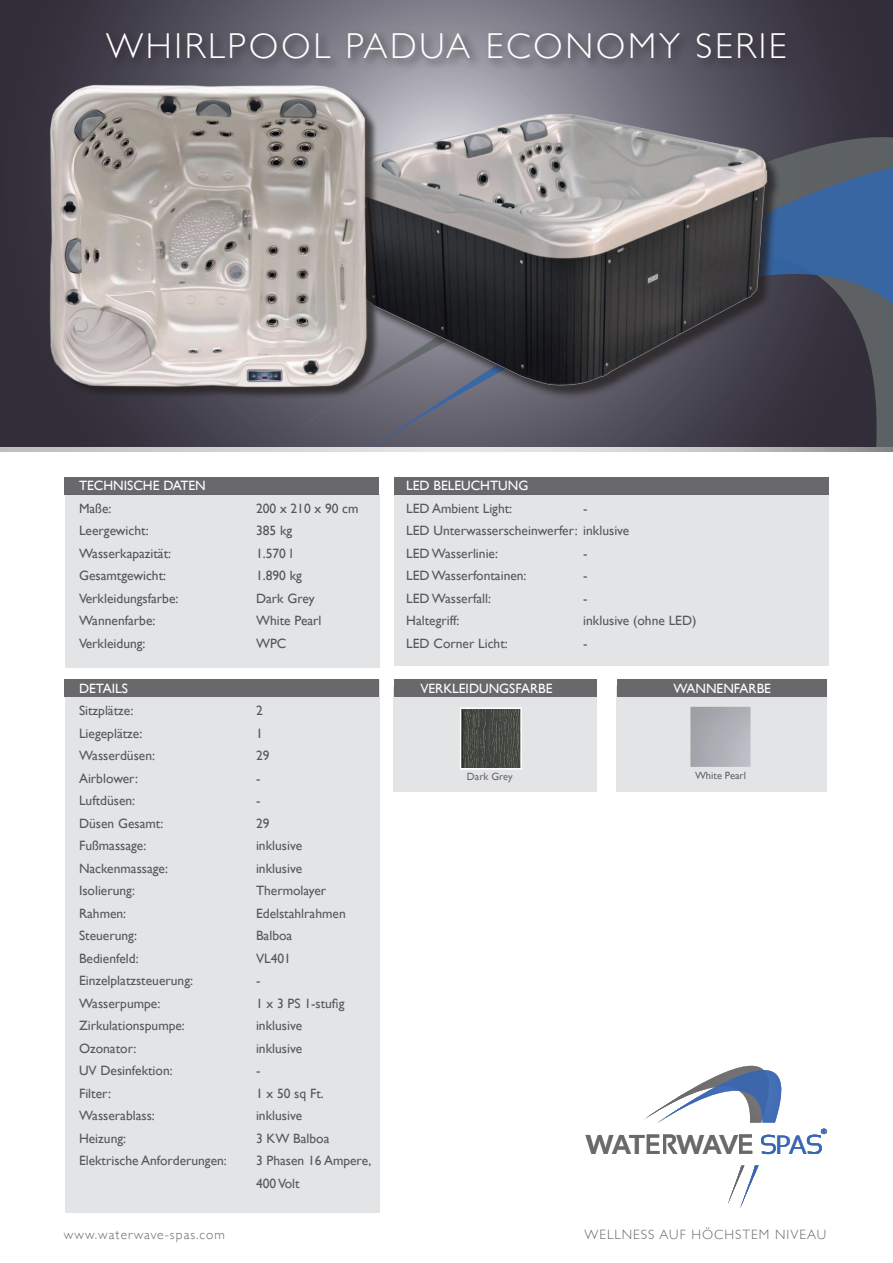
<style>
.page{position:relative;width:893px;height:1263px;background:#fff}
.page>*{position:absolute;margin:0;border:0;box-sizing:border-box;transform-origin:0 0}
.t1{font:700 144.75px "Lato";letter-spacing:-.06em;color:#626768}
.t2{font:300 36px "Gill Sans";letter-spacing:.075em;color:#fff}
.t3{font:700 26.4px "Lato";letter-spacing:-.06em;color:#69696c}
.t4{font:25.5px "Lato";color:#3866b1}
.t5{font:13.5px/22.5px "Gill Sans";color:#57585a}
.t6{font:13.5px "Gill Sans";color:#fff}
.t7{font:300 13.5px "Gill Sans";letter-spacing:.075em;color:#69696c}
.t8{font:10.5px "Gill Sans";color:#69696c}
.t9{font:500 8.1px "Colaborate";color:#3866b1}
.t10{font:700 6.6px "Calibri";color:#231f20}
</style>
<div class="page">
<div style="left:65px;top:680px;width:314px;height:533px;background:#e3e4e5"></div>
<svg style="left:0;top:0;width:893px;height:448px;background:#4a4854"></svg>
<div style="left:103px;top:29px;width:694px;height:42px;background:#231f20;opacity:.75"></div>
<svg style="left:273px;top:439px;width:11px;height:7px"></svg>
<svg style="left:284px;top:137px;width:609px;height:311px;background:#595962"></svg>
<svg style="left:371px;top:160px;width:522px;height:288px;background:#485065"></svg>
<div style="left:65px;top:477px;width:314px;height:17px;background:#69696c"></div>
<div style="left:65px;top:679px;width:314px;height:17px;background:#69696c"></div>
<div style="left:394px;top:477px;width:435px;height:17px;background:#69696c"></div>
<div style="left:65px;top:494px;width:314px;height:174px;background:#e3e4e5"></div>
<div style="left:394px;top:494px;width:435px;height:171px;background:#e3e4e5"></div>
<div style="left:394px;top:686px;width:203px;height:105px;background:#e3e4e5"></div>
<img style="left:463px;top:710px;width:56px;height:56px">
<div style="left:460px;top:707px;width:62px;height:62px;border:2px solid #fff"></div>
<div style="left:394px;top:680px;width:203px;height:17px;background:#69696c"></div>
<svg style="left:728px;top:1165px;width:30px;height:43px"></svg>
<svg style="left:643px;top:1066px;width:138px;height:56px"></svg>
<svg style="left:647px;top:1134px;width:30px;height:20px"></svg>
<svg style="left:739px;top:1134px;width:13px;height:20px"></svg>
<svg style="left:807px;top:1135px;width:15px;height:19px"></svg>
<svg style="left:761px;top:1135px;width:15px;height:19px"></svg>
<svg style="left:0;top:448px;width:893px;height:4px;background:#cacbce"></svg>
<img style="left:380px;top:89px;width:401px;height:308px">
<div style="left:53px;top:87px;width:327px;height:312px;background:#231f20;opacity:.75"></div>
<img style="left:39px;top:77px;width:338px;height:317px">
<svg style="left:617px;top:686px;width:210px;height:105px;background:#d8dadb"></svg>
<div style="left:617px;top:680px;width:209px;height:17px;background:#69696c"></div>
<h2 class="t2" style="left:106px;top:18px;width:682px">WHIRLPOOL PADUA ECONOMY SERIE</h2>
<p class="t6" style="left:79px;top:478px;width:128px">TECHNISCHE DATEN</p>
<p class="t5" style="left:79px;top:497px;width:34px">Maße:</p>
<p class="t5" style="left:256px;top:497px;width:104px">200 x 210 x 90 cm</p>
<p class="t5" style="left:79px;top:519px;width:71px">Leergewicht:</p>
<p class="t5" style="left:256px;top:519px;width:38px">385 kg</p>
<p class="t5" style="left:79px;top:542px;width:94px">Wasserkapazität:</p>
<p class="t5" style="left:256px;top:542px;width:38px">1.570 l</p>
<p class="t5" style="left:79px;top:564px;width:89px">Gesamtgewicht:</p>
<p class="t5" style="left:256px;top:564px;width:47px">1.890 kg</p>
<p class="t5" style="left:79px;top:587px;width:101px">Verkleidungsfarbe:</p>
<p class="t5" style="left:256px;top:587px;width:60px">Dark Grey</p>
<p class="t5" style="left:79px;top:609px;width:78px">Wannenfarbe:</p>
<p class="t5" style="left:256px;top:609px;width:67px">White Pearl</p>
<p class="t5" style="left:79px;top:632px;width:68px">Verkleidung:</p>
<p class="t5" style="left:256px;top:632px;width:32px">WPC</p>
<p class="t6" style="left:79px;top:680px;width:50px">DETAILS</p>
<p class="t5" style="left:79px;top:699px;width:56px">Sitzplätze:</p>
<p class="t5" style="left:256px;top:699px;width:8px">2</p>
<p class="t5" style="left:79px;top:722px;width:65px">Liegeplätze:</p>
<p class="t5" style="left:256px;top:722px;width:8px">1</p>
<p class="t5" style="left:79px;top:744px;width:78px">Wasserdüsen:</p>
<p class="t5" style="left:256px;top:744px;width:15px">29</p>
<p class="t5" style="left:79px;top:767px;width:61px">Airblower:</p>
<p class="t5" style="left:256px;top:767px;width:6px">-</p>
<p class="t5" style="left:79px;top:789px;width:58px">Luftdüsen:</p>
<p class="t5" style="left:256px;top:789px;width:6px">-</p>
<p class="t5" style="left:79px;top:812px;width:86px">Düsen Gesamt:</p>
<p class="t5" style="left:256px;top:812px;width:15px">29</p>
<p class="t5" style="left:79px;top:834px;width:69px">Fußmassage:</p>
<p class="t5" style="left:256px;top:834px;width:48px">inklusive</p>
<p class="t5" style="left:79px;top:857px;width:91px">Nackenmassage:</p>
<p class="t5" style="left:256px;top:857px;width:48px">inklusive</p>
<p class="t5" style="left:79px;top:879px;width:57px">Isolierung:</p>
<p class="t5" style="left:256px;top:879px;width:72px">Thermolayer</p>
<p class="t5" style="left:79px;top:902px;width:49px">Rahmen:</p>
<p class="t5" style="left:256px;top:902px;width:91px">Edelstahlrahmen</p>
<p class="t5" style="left:79px;top:924px;width:59px">Steuerung:</p>
<p class="t5" style="left:256px;top:924px;width:38px">Balboa</p>
<p class="t5" style="left:79px;top:947px;width:61px">Bedienfeld:</p>
<p class="t5" style="left:256px;top:947px;width:37px">VL401</p>
<p class="t5" style="left:79px;top:969px;width:116px">Einzelplatzsteuerung:</p>
<p class="t5" style="left:256px;top:969px;width:6px">-</p>
<p class="t5" style="left:79px;top:992px;width:83px">Wasserpumpe:</p>
<p class="t5" style="left:256px;top:992px;width:90px">1 x 3 PS 1-stufig</p>
<p class="t5" style="left:79px;top:1014px;width:107px">Zirkulationspumpe:</p>
<p class="t5" style="left:256px;top:1014px;width:48px">inklusive</p>
<p class="t5" style="left:79px;top:1037px;width:59px">Ozonator:</p>
<p class="t5" style="left:256px;top:1037px;width:48px">inklusive</p>
<p class="t5" style="left:79px;top:1059px;width:95px">UV Desinfektion:</p>
<p class="t5" style="left:256px;top:1059px;width:6px">-</p>
<p class="t5" style="left:79px;top:1082px;width:34px">Filter:</p>
<p class="t5" style="left:256px;top:1082px;width:69px">1 x 50 sq Ft.</p>
<p class="t5" style="left:79px;top:1104px;width:77px">Wasserablass:</p>
<p class="t5" style="left:256px;top:1104px;width:48px">inklusive</p>
<p class="t5" style="left:79px;top:1127px;width:49px">Heizung:</p>
<p class="t5" style="left:256px;top:1127px;width:75px">3 KW Balboa</p>
<p class="t5" style="left:79px;top:1149px;width:149px">Elektrische Anforderungen:</p>
<p class="t5" style="left:256px;top:1149px;width:117px">3 Phasen 16 Ampere,<br>400 Volt</p>
<p class="t6" style="left:406px;top:478px;width:124px">LED BELEUCHTUNG</p>
<p class="t5" style="left:406px;top:497px;width:108px">LED Ambient Light:</p>
<p class="t5" style="left:406px;top:497px;width:225px;text-indent:177px">-<br>LED Unterwasserscheinwerfer: inklusive<br>LED Wasserlinie:</p>
<p class="t5" style="left:583px;top:542px;width:6px">-</p>
<p class="t5" style="left:406px;top:564px;width:122px">LED Wasserfontainen:</p>
<p class="t5" style="left:583px;top:564px;width:6px">-</p>
<p class="t5" style="left:406px;top:587px;width:86px">LED Wasserfall:</p>
<p class="t5" style="left:583px;top:587px;width:6px">-</p>
<p class="t5" style="left:406px;top:609px;width:55px">Haltegriff:</p>
<p class="t5" style="left:583px;top:609px;width:115px">inklusive (ohne LED)</p>
<p class="t5" style="left:406px;top:632px;width:103px">LED Corner Licht:</p>
<p class="t5" style="left:583px;top:632px;width:6px">-</p>
<h1 class="t1" style="left:-22px;top:482px;width:836px">WAT WAV</h1>
<p class="t6" style="left:673px;top:680px;width:99px">WANNENFARBE</p>
<p class="t6" style="left:420px;top:680px;width:134px">VERKLEIDUNGSFARBE</p>
<p class="t8" style="left:695px;top:769px;width:52px">White Pearl</p>
<p class="t8" style="left:467px;top:770px;width:47px">Dark Grey</p>
<p class="t10" style="left:697px;top:774px;width:34px">White Pearl</p>
<h3 class="t3" style="left:586px;top:1129px;width:154px">WAT WAV</h3>
<h3 class="t4" style="left:775px;top:1130px;width:33px">PA</h3>
<p class="t9" style="left:821px;top:1127px;width:7px">®</p>
<p class="t7" style="left:64px;top:1223px;width:163px">www.waterwave-spas.com</p>
<p class="t7" style="left:585px;top:1223px;width:243px">WELLNESS AUF HÖCHSTEM NIVEAU</p>
</div>
